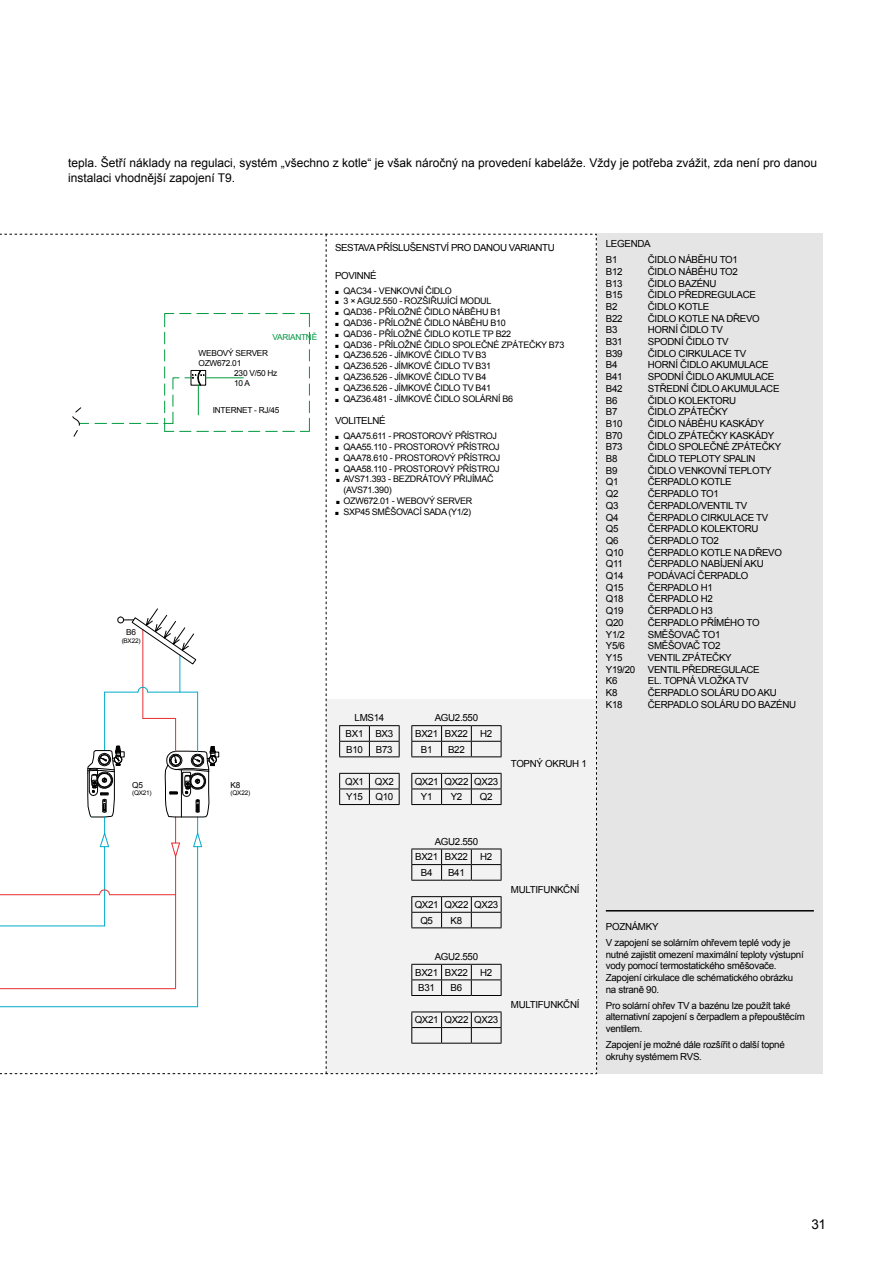
<style>
.page{position:relative;width:893px;height:1263px;background:#fff}
.page>*{position:absolute;margin:0;border:0;box-sizing:border-box;transform-origin:0 0}
.t1{font:13.5px "Arial";color:#000}
.t2{font:12px/14.4px "Arial";color:#000}
.t3{font:9.75px/15.6px "Arial";letter-spacing:-.03em;color:#000}
.t4{font:9px/10.8px "Arial";letter-spacing:-.03em;color:#000}
.t5{font:8.25px/9.9px "Arial";letter-spacing:-.03em;color:#000}
.t6{font:8.25px "Arial";letter-spacing:-.03em;color:#009641}
.t7{font:6.3px "Arial";letter-spacing:-.03em;color:#000}
</style>
<div class="page">
<div style="left:597px;top:234px;width:226px;height:840px;background:#e5e5e5"></div>
<hr style="left:606px;top:910px;width:208px;height:1px;background:#000">
<svg style="left:0;top:234px;width:597px;height:840px"></svg>
<p class="t2" style="left:68px;top:156px;width:751px">tepla. Šetří náklady na regulaci, systém „všechno z kotle“ je však náročný na provedení kabeláže. Vždy je potřeba zvážit, zda není pro danou instalaci vhodnější zapojení T9.</p>
<p class="t5" style="left:126px;top:628px;width:11px">B6</p>
<p class="t7" style="left:122px;top:637px;width:20px">(BX22)</p>
<p class="t5" style="left:132px;top:780px;width:12px">Q5</p>
<p class="t7" style="left:132px;top:789px;width:21px">(QX21)</p>
<p class="t6" style="left:272px;top:331px;width:46px">VARIANTNĚ</p>
<p class="t5" style="left:199px;top:348px;width:71px">WEBOVÝ SERVER<br>OZW672.01</p>
<p class="t5" style="left:234px;top:369px;width:45px">230 V/50 Hz<br>10 A</p>
<p class="t5" style="left:213px;top:406px;width:68px">INTERNET - RJ/45</p>
<p class="t3" style="left:335px;top:240px;width:221px">SESTAVA PŘÍSLUŠENSTVÍ PRO DANOU VARIANTU</p>
<p class="t3" style="left:335px;top:267px;width:43px">POVINNÉ</p>
<p class="t4" style="left:344px;top:285px;width:222px">QAC34 - VENKOVNÍ ČIDLO<br>3 × AGU2.550 - ROZŠIŘUJÍCÍ MODUL<br>QAD36 - PŘÍLOŽNÉ ČIDLO NÁBĚHU B1<br>QAD36 - PŘÍLOŽNÉ ČIDLO NÁBĚHU B10<br>QAD36 - PŘÍLOŽNÉ ČIDLO KOTLE TP B22<br>QAD36 - PŘÍLOŽNÉ ČIDLO SPOLEČNÉ ZPÁTEČKY B73<br>QAZ36.526 - JÍMKOVÉ ČIDLO TV B3<br>QAZ36.526 - JÍMKOVÉ ČIDLO TV B31<br>QAZ36.526 - JÍMKOVÉ ČIDLO TV B4<br>QAZ36.526 - JÍMKOVÉ ČIDLO TV B41<br>QAZ36.481 - JÍMKOVÉ ČIDLO SOLÁRNÍ B6</p>
<p class="t3" style="left:335px;top:413px;width:52px">VOLITELNÉ</p>
<p class="t4" style="left:344px;top:431px;width:158px">QAA75.611 - PROSTOROVÝ PŘÍSTROJ<br>QAA55.110 - PROSTOROVÝ PŘÍSTROJ<br>QAA78.610 - PROSTOROVÝ PŘÍSTROJ<br>QAA58.110 - PROSTOROVÝ PŘÍSTROJ<br>AVS71.393 - BEZDRÁTOVÝ PŘIJÍMAČ (AVS71.390)<br>OZW672.01 - WEBOVÝ SERVER<br>SXP45 SMĚŠOVACÍ SADA (Y1/2)</p>
<p class="t5" style="left:231px;top:780px;width:11px">K8</p>
<p class="t7" style="left:231px;top:789px;width:21px">(QX22)</p>
<p class="t3" style="left:346px;top:710px;width:49px;text-indent:9px">LMS14<br>BX1 BX3<br>B10</p>
<p class="t3" style="left:376px;top:741px;width:18px">B73</p>
<p class="t3" style="left:345px;top:773px;width:50px">QX1 QX2<br>Y15</p>
<p class="t3" style="left:375px;top:789px;width:19px">Q10</p>
<p class="t3" style="left:415px;top:710px;width:64px;text-indent:20px">AGU2.550<br>BX21 BX22</p>
<p class="t3" style="left:480px;top:726px;width:14px">H2</p>
<p class="t3" style="left:421px;top:741px;width:13px">B1</p>
<p class="t3" style="left:448px;top:741px;width:18px">B22</p>
<p class="t3" style="left:421px;top:773px;width:79px;text-indent:-6px">QX21 QX22 QX23<br>Y1</p>
<p class="t3" style="left:451px;top:789px;width:13px">Y2</p>
<p class="t3" style="left:480px;top:789px;width:14px">Q2</p>
<p class="t3" style="left:415px;top:834px;width:64px;text-indent:20px">AGU2.550<br>BX21 BX22</p>
<p class="t3" style="left:480px;top:849px;width:14px">H2</p>
<p class="t3" style="left:511px;top:756px;width:77px">TOPNÝ OKRUH 1</p>
<p class="t3" style="left:421px;top:865px;width:13px">B4</p>
<p class="t3" style="left:448px;top:865px;width:18px">B41</p>
<p class="t3" style="left:420px;top:897px;width:79px;text-indent:-6px">QX21 QX22 QX23<br>Q5</p>
<p class="t3" style="left:451px;top:912px;width:13px">K8</p>
<p class="t3" style="left:415px;top:949px;width:64px;text-indent:20px">AGU2.550<br>BX21 BX22</p>
<p class="t3" style="left:480px;top:964px;width:14px">H2</p>
<p class="t3" style="left:511px;top:882px;width:70px">MULTIFUNKČNÍ</p>
<p class="t3" style="left:418px;top:980px;width:18px">B31</p>
<p class="t3" style="left:451px;top:980px;width:13px">B6</p>
<p class="t3" style="left:415px;top:1012px;width:85px">QX21 QX22 QX23</p>
<p class="t3" style="left:511px;top:997px;width:70px">MULTIFUNKČNÍ</p>
<p class="t3" style="left:606px;top:236px;width:46px">LEGENDA<br>B1</p>
<p class="t3" style="left:648px;top:252px;width:92px">ČIDLO NÁBĚHU TO1</p>
<p class="t3" style="left:606px;top:264px;width:18px">B12</p>
<p class="t3" style="left:648px;top:264px;width:92px">ČIDLO NÁBĚHU TO2</p>
<p class="t3" style="left:606px;top:275px;width:18px">B13</p>
<p class="t3" style="left:648px;top:275px;width:70px">ČIDLO BAZÉNU</p>
<p class="t3" style="left:606px;top:287px;width:18px">B15</p>
<p class="t3" style="left:648px;top:287px;width:110px">ČIDLO PŘEDREGULACE</p>
<p class="t3" style="left:606px;top:299px;width:13px">B2</p>
<p class="t3" style="left:648px;top:299px;width:63px">ČIDLO KOTLE</p>
<p class="t3" style="left:606px;top:310px;width:18px">B22</p>
<p class="t3" style="left:648px;top:310px;width:114px">ČIDLO KOTLE NA DŘEVO</p>
<p class="t3" style="left:606px;top:322px;width:13px">B3</p>
<p class="t3" style="left:648px;top:322px;width:77px">HORNÍ ČIDLO TV</p>
<p class="t3" style="left:606px;top:334px;width:18px">B31</p>
<p class="t3" style="left:648px;top:334px;width:82px">SPODNÍ ČIDLO TV</p>
<p class="t3" style="left:606px;top:346px;width:18px">B39</p>
<p class="t3" style="left:648px;top:346px;width:100px">ČIDLO CIRKULACE TV</p>
<p class="t3" style="left:606px;top:357px;width:13px">B4</p>
<p class="t3" style="left:648px;top:357px;width:122px">HORNÍ ČIDLO AKUMULACE</p>
<p class="t3" style="left:606px;top:369px;width:18px">B41</p>
<p class="t3" style="left:648px;top:369px;width:128px">SPODNÍ ČIDLO AKUMULACE</p>
<p class="t3" style="left:606px;top:381px;width:18px">B42</p>
<p class="t3" style="left:648px;top:381px;width:133px">STŘEDNÍ ČIDLO AKUMULACE</p>
<p class="t3" style="left:606px;top:392px;width:13px">B6</p>
<p class="t3" style="left:648px;top:392px;width:90px">ČIDLO KOLEKTORU</p>
<p class="t3" style="left:606px;top:404px;width:13px">B7</p>
<p class="t3" style="left:648px;top:404px;width:82px">ČIDLO ZPÁTEČKY</p>
<p class="t3" style="left:606px;top:416px;width:18px">B10</p>
<p class="t3" style="left:648px;top:416px;width:118px">ČIDLO NÁBĚHU KASKÁDY</p>
<p class="t3" style="left:606px;top:427px;width:18px">B70</p>
<p class="t3" style="left:648px;top:427px;width:128px">ČIDLO ZPÁTEČKY KASKÁDY</p>
<p class="t3" style="left:606px;top:439px;width:18px">B73</p>
<p class="t3" style="left:648px;top:439px;width:135px">ČIDLO SPOLEČNÉ ZPÁTEČKY</p>
<p class="t3" style="left:606px;top:451px;width:13px">B8</p>
<p class="t3" style="left:648px;top:451px;width:109px">ČIDLO TEPLOTY SPALIN</p>
<p class="t3" style="left:606px;top:463px;width:13px">B9</p>
<p class="t3" style="left:648px;top:463px;width:125px">ČIDLO VENKOVNÍ TEPLOTY</p>
<p class="t3" style="left:606px;top:474px;width:14px">Q1</p>
<p class="t3" style="left:648px;top:474px;width:85px">ČERPADLO KOTLE</p>
<p class="t3" style="left:606px;top:486px;width:14px">Q2</p>
<p class="t3" style="left:648px;top:486px;width:73px">ČERPADLO TO1</p>
<p class="t3" style="left:606px;top:498px;width:14px">Q3</p>
<p class="t3" style="left:648px;top:498px;width:101px">ČERPADLO/VENTIL TV</p>
<p class="t3" style="left:606px;top:509px;width:14px">Q4</p>
<p class="t3" style="left:648px;top:509px;width:122px">ČERPADLO CIRKULACE TV</p>
<p class="t3" style="left:606px;top:521px;width:14px">Q5</p>
<p class="t3" style="left:648px;top:521px;width:112px">ČERPADLO KOLEKTORU</p>
<p class="t3" style="left:606px;top:533px;width:14px">Q6</p>
<p class="t3" style="left:648px;top:533px;width:73px">ČERPADLO TO2</p>
<p class="t3" style="left:606px;top:544px;width:19px">Q10</p>
<p class="t3" style="left:648px;top:544px;width:136px">ČERPADLO KOTLE NA DŘEVO</p>
<p class="t3" style="left:606px;top:556px;width:19px">Q11</p>
<p class="t3" style="left:648px;top:556px;width:117px">ČERPADLO NABÍJENÍ AKU</p>
<p class="t3" style="left:606px;top:568px;width:19px">Q14</p>
<p class="t3" style="left:648px;top:568px;width:102px">PODÁVACÍ ČERPADLO</p>
<p class="t3" style="left:606px;top:580px;width:19px">Q15</p>
<p class="t3" style="left:648px;top:580px;width:67px">ČERPADLO H1</p>
<p class="t3" style="left:606px;top:591px;width:19px">Q18</p>
<p class="t3" style="left:648px;top:591px;width:67px">ČERPADLO H2</p>
<p class="t3" style="left:606px;top:603px;width:19px">Q19</p>
<p class="t3" style="left:648px;top:603px;width:67px">ČERPADLO H3</p>
<p class="t3" style="left:606px;top:615px;width:19px">Q20</p>
<p class="t3" style="left:648px;top:615px;width:113px">ČERPADLO PŘÍMÉHO TO</p>
<p class="t3" style="left:606px;top:626px;width:21px">Y1/2</p>
<p class="t3" style="left:648px;top:626px;width:74px">SMĚŠOVAČ TO1</p>
<p class="t3" style="left:606px;top:638px;width:21px">Y5/6</p>
<p class="t3" style="left:648px;top:638px;width:74px">SMĚŠOVAČ TO2</p>
<p class="t3" style="left:606px;top:650px;width:18px">Y15</p>
<p class="t3" style="left:648px;top:650px;width:85px">VENTIL ZPÁTEČKY</p>
<p class="t3" style="left:606px;top:661px;width:31px">Y19/20</p>
<p class="t3" style="left:648px;top:661px;width:113px">VENTIL PŘEDREGULACE</p>
<p class="t3" style="left:606px;top:673px;width:13px">K6</p>
<p class="t3" style="left:648px;top:673px;width:102px">EL. TOPNÁ VLOŽKA TV</p>
<p class="t3" style="left:606px;top:685px;width:13px">K8</p>
<p class="t3" style="left:648px;top:685px;width:131px">ČERPADLO SOLÁRU DO AKU</p>
<p class="t3" style="left:606px;top:697px;width:18px">K18</p>
<p class="t3" style="left:648px;top:697px;width:150px">ČERPADLO SOLÁRU DO BAZÉNU</p>
<p class="t3" style="left:606px;top:919px;width:186px">POZNÁMKY<br>V zapojení se solárním ohřevem teplé vody je</p>
<p class="t3" style="left:606px;top:948px;width:199px;line-height:11.7px">nutné zajistit omezení maximální teploty výstupní vody pomocí termostatického směšovače.<br>Zapojení cirkulace dle schématického obrázku na straně 90.</p>
<p class="t3" style="left:606px;top:999px;width:201px;line-height:11.7px">Pro solární ohřev TV a bazénu lze použít také alternativní zapojení s čerpadlem a přepouštěcím ventilem.</p>
<p class="t3" style="left:606px;top:1039px;width:180px;line-height:11.7px">Zapojení je možné dále rozšířit o další topné okruhy systémem RVS.</p>
<h1 class="t1" style="left:811px;top:1215px;width:16px">31</h1>
</div>
